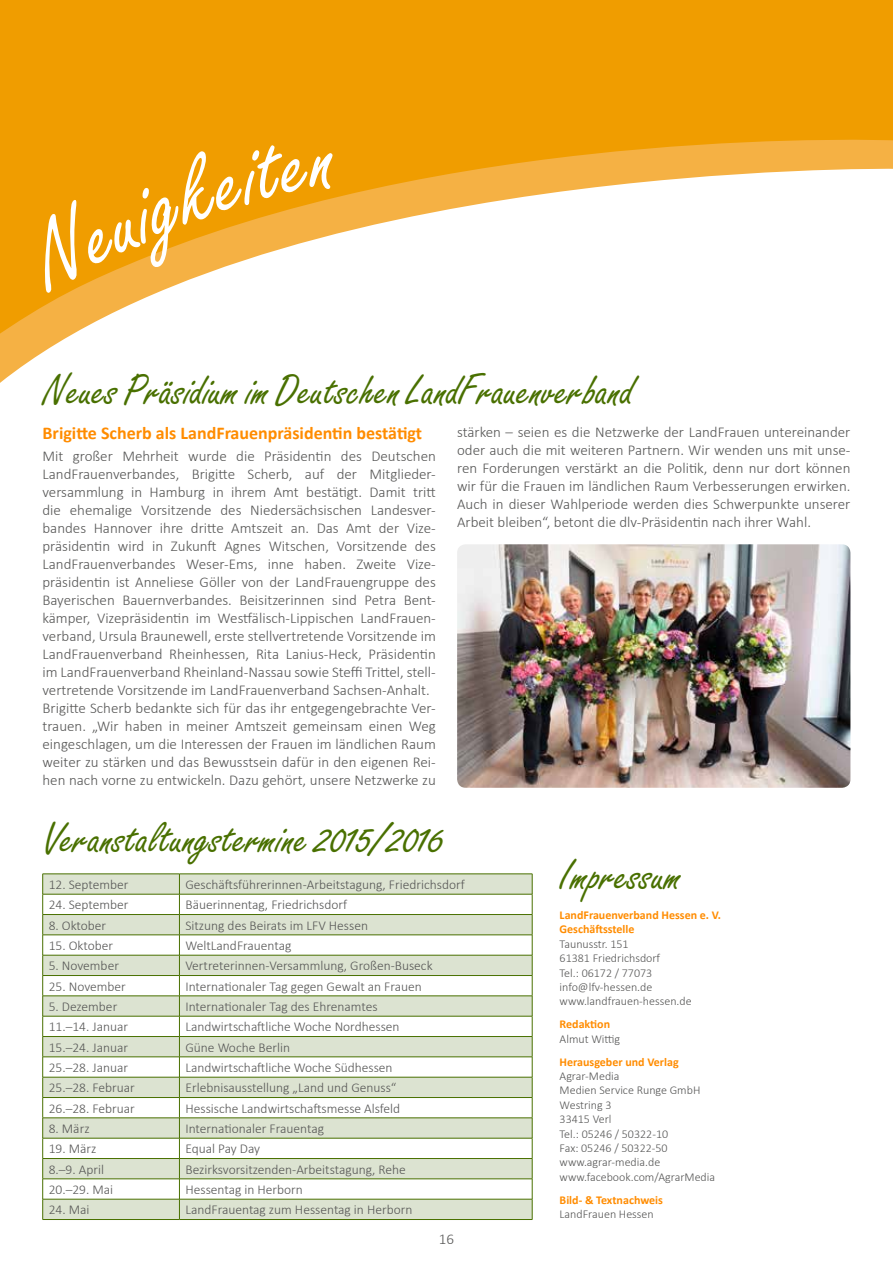
<style>
.page{position:relative;width:893px;height:1263px;background:#fff}
.page>*{position:absolute;margin:0;border:0;box-sizing:border-box;transform-origin:0 0}
.t1{font:45px "Freestyle Script Std";color:#497000}
.t2{font:700 18px "Calibri";color:#ff8c00}
.t3{font:300 15px/18px "Calibri";color:#565655}
.t4{font:300 13.5px "Calibri";color:#565655}
.t5{font:300 12px/14.4px "Calibri";color:#565655}
.t6{font:700 12px/14.4px "Calibri";color:#ff8c00}
</style>
<div class="page">
<svg style="left:0;top:342px;width:59px;height:41px"></svg>
<svg style="left:0;top:0;width:893px;height:342px;fill:#f09d00"></svg>
<svg style="left:43px;top:874px;width:489px;height:345px;fill:#dce3d1"></svg>
<hr style="left:43px;top:873px;width:136px;height:1px;background:#497000">
<hr style="left:179px;top:873px;width:353px;height:1px;background:#497000">
<hr style="left:43px;top:894px;width:136px;height:1px;background:#497000">
<hr style="left:179px;top:894px;width:353px;height:1px;background:#497000">
<hr style="left:43px;top:914px;width:136px;height:1px;background:#497000">
<hr style="left:179px;top:914px;width:353px;height:1px;background:#497000">
<hr style="left:43px;top:934px;width:136px;height:1px;background:#497000">
<hr style="left:179px;top:934px;width:353px;height:1px;background:#497000">
<hr style="left:43px;top:955px;width:136px;height:1px;background:#497000">
<hr style="left:179px;top:955px;width:353px;height:1px;background:#497000">
<hr style="left:43px;top:975px;width:136px;height:1px;background:#497000">
<hr style="left:179px;top:975px;width:353px;height:1px;background:#497000">
<hr style="left:43px;top:995px;width:136px;height:1px;background:#497000">
<hr style="left:179px;top:995px;width:353px;height:1px;background:#497000">
<hr style="left:43px;top:1016px;width:136px;height:1px;background:#497000">
<hr style="left:179px;top:1016px;width:353px;height:1px;background:#497000">
<hr style="left:43px;top:1036px;width:136px;height:1px;background:#497000">
<hr style="left:179px;top:1036px;width:353px;height:1px;background:#497000">
<hr style="left:43px;top:1056px;width:136px;height:1px;background:#497000">
<hr style="left:179px;top:1056px;width:353px;height:1px;background:#497000">
<hr style="left:43px;top:1077px;width:136px;height:1px;background:#497000">
<hr style="left:179px;top:1077px;width:353px;height:1px;background:#497000">
<hr style="left:43px;top:1097px;width:136px;height:1px;background:#497000">
<hr style="left:179px;top:1097px;width:353px;height:1px;background:#497000">
<hr style="left:43px;top:1117px;width:136px;height:1px;background:#497000">
<hr style="left:179px;top:1117px;width:353px;height:1px;background:#497000">
<hr style="left:43px;top:1138px;width:136px;height:1px;background:#497000">
<hr style="left:179px;top:1138px;width:353px;height:1px;background:#497000">
<hr style="left:43px;top:1158px;width:136px;height:1px;background:#497000">
<hr style="left:179px;top:1158px;width:353px;height:1px;background:#497000">
<hr style="left:43px;top:1178px;width:136px;height:1px;background:#497000">
<hr style="left:179px;top:1178px;width:353px;height:1px;background:#497000">
<hr style="left:43px;top:1199px;width:136px;height:1px;background:#497000">
<svg style="left:42px;top:874px;width:1px;height:345px"></svg>
<hr style="left:179px;top:1199px;width:353px;height:1px;background:#497000">
<svg style="left:179px;top:874px;width:1px;height:345px"></svg>
<svg style="left:532px;top:874px;width:1px;height:345px"></svg>
<hr style="left:43px;top:1219px;width:136px;height:1px;background:#497000">
<hr style="left:179px;top:1219px;width:353px;height:1px;background:#497000">
<img style="left:457px;top:544px;width:393px;height:244px">
<svg style="left:16px;top:144px;width:324px;height:149px;background:#f2ac2a"></svg>
<h1 class="t1" style="left:43px;top:364px;width:591px">Neues Präsidium im Deutschen LandFrauenverband</h1>
<p class="t2" style="left:43px;top:421px;width:381px">Brigitte Scherb als LandFrauenpräsidentin bestätigt</p>
<p class="t3" style="left:43px;top:447px;width:395px">Mit großer Mehrheit wurde die Präsidentin des Deutschen LandFrauenverbandes, Brigitte Scherb, auf der Mitglieder&shy;versammlung in Hamburg in ihrem Amt bestätigt. Damit tritt die ehemalige Vorsitzende des Niedersächsischen Landesver&shy;bandes Hannover ihre dritte Amtszeit an. Das Amt der Vize&shy;präsidentin wird in Zukunft Agnes Witschen, Vorsitzende des LandFrauenverbandes Weser-Ems, inne haben. Zweite Vize&shy;präsidentin ist Anneliese Göller von der LandFrauengruppe des Bayerischen Bauernverbandes. Beisitzerinnen sind Petra Bent&shy;kämper, Vizepräsidentin im Westfälisch-Lippischen LandFrauen&shy;verband, Ursula Braunewell, erste stellvertretende Vorsitzende im LandFrauenverband Rheinhessen, Rita Lanius-Heck, Präsidentin im LandFrauenverband Rheinland-Nassau sowie Steffi Trittel, stell&shy;vertretende Vorsitzende im LandFrauenverband Sachsen-Anhalt.<br>Brigitte Scherb bedankte sich für das ihr entgegengebrachte Ver&shy;trauen. „Wir haben in meiner Amtszeit gemeinsam einen Weg eingeschlagen, um die Interessen der Frauen im ländlichen Raum weiter zu stärken und das Bewusstsein dafür in den eigenen Rei&shy;hen nach vorne zu entwickeln. Dazu gehört, unsere Netzwerke zu</p>
<p class="t3" style="left:457px;top:422px;width:395px;text-align:justify">stärken – seien es die Netzwerke der LandFrauen untereinander oder auch die mit weiteren Partnern. Wir wenden uns mit unse&shy;ren Forderungen verstärkt an die Politik, denn nur dort können wir für die Frauen im ländlichen Raum Verbesserungen erwirken.<br>Auch in dieser Wahlperiode werden dies Schwerpunkte unserer Arbeit bleiben“, betont die dlv-Präsidentin nach ihrer Wahl.</p>
<h1 class="t1" style="left:43px;top:812px;width:403px">Veranstaltungstermine 2015/2016</h1>
<p class="t4" style="left:49px;top:876px;width:81px">12. September</p>
<p class="t4" style="left:185px;top:876px;width:281px">Geschäftsführerinnen-Arbeitstagung, Friedrichsdorf</p>
<p class="t4" style="left:49px;top:896px;width:81px">24. September</p>
<p class="t4" style="left:185px;top:896px;width:163px">Bäuerinnentag, Friedrichsdorf</p>
<p class="t4" style="left:49px;top:917px;width:59px">8. Oktober</p>
<p class="t4" style="left:185px;top:917px;width:184px">Sitzung des Beirats im LFV Hessen</p>
<p class="t4" style="left:49px;top:937px;width:66px">15. Oktober</p>
<p class="t4" style="left:185px;top:937px;width:107px">WeltLandFrauentag</p>
<p class="t4" style="left:49px;top:957px;width:72px">5. November</p>
<p class="t4" style="left:185px;top:957px;width:249px">Vertreterinnen-Versammlung, Großen-Buseck</p>
<p class="t4" style="left:49px;top:978px;width:79px">25. November</p>
<p class="t4" style="left:185px;top:978px;width:238px">Internationaler Tag gegen Gewalt an Frauen</p>
<p class="t4" style="left:49px;top:998px;width:70px">5. Dezember</p>
<p class="t4" style="left:185px;top:998px;width:194px">Internationaler Tag des Ehrenamtes</p>
<p class="t4" style="left:49px;top:1018px;width:81px">11.–14. Januar</p>
<p class="t4" style="left:185px;top:1018px;width:216px">Landwirtschaftliche Woche Nordhessen</p>
<p class="t4" style="left:49px;top:1039px;width:81px">15.–24. Januar</p>
<p class="t4" style="left:185px;top:1039px;width:106px">Güne Woche Berlin</p>
<p class="t4" style="left:49px;top:1059px;width:81px">25.–28. Januar</p>
<p class="t4" style="left:185px;top:1059px;width:209px">Landwirtschaftliche Woche Südhessen</p>
<p class="t4" style="left:49px;top:1079px;width:88px">25.–28. Februar</p>
<p class="t4" style="left:185px;top:1079px;width:212px">Erlebnisausstellung „Land und Genuss“</p>
<p class="t4" style="left:49px;top:1100px;width:88px">26.–28. Februar</p>
<p class="t4" style="left:185px;top:1100px;width:216px">Hessische Landwirtschaftsmesse Alsfeld</p>
<p class="t4" style="left:49px;top:1120px;width:42px">8. März</p>
<p class="t4" style="left:185px;top:1120px;width:140px">Internationaler Frauentag</p>
<p class="t4" style="left:49px;top:1140px;width:49px">19. März</p>
<p class="t4" style="left:185px;top:1140px;width:76px">Equal Pay Day</p>
<p class="t4" style="left:49px;top:1161px;width:57px">8.–9. April</p>
<p class="t4" style="left:185px;top:1161px;width:222px">Bezirksvorsitzenden-Arbeitstagung, Rehe</p>
<p class="t4" style="left:49px;top:1181px;width:66px">20.–29. Mai</p>
<p class="t4" style="left:185px;top:1181px;width:119px">Hessentag in Herborn</p>
<p class="t4" style="left:49px;top:1201px;width:42px">24. Mai</p>
<p class="t4" style="left:185px;top:1201px;width:228px">LandFrauentag zum Hessentag in Herborn</p>
<p class="t3" style="left:439px;top:1230px;width:17px">16</p>
<h1 class="t1" style="left:560px;top:849px;width:122px">Impressum</h1>
<p class="t6" style="left:560px;top:908px;width:163px">LandFrauenverband Hessen e. V.<br>Geschäftsstelle</p>
<p class="t5" style="left:560px;top:936px;width:134px">Taunusstr. 151<br>61381 Friedrichsdorf<br>Tel.: 06172 / 77073 info@lfv-hessen.de www.landfrauen-hessen.de</p>
<p class="t6" style="left:560px;top:1017px;width:52px">Redaktion</p>
<p class="t5" style="left:560px;top:1031px;width:62px">Almut Wittig</p>
<p class="t6" style="left:560px;top:1054px;width:121px">Herausgeber und Verlag</p>
<p class="t5" style="left:560px;top:1069px;width:157px">Agrar-Media<br>Medien Service Runge GmbH<br>Westring 3<br>33415 Verl<br>Tel.: 05246 / 50322-10<br>Fax: 05246 / 50322-50 www.agrar-media.de www.facebook.com/AgrarMedia</p>
<p class="t6" style="left:560px;top:1192px;width:105px">Bild- &amp; Textnachweis</p>
<p class="t5" style="left:560px;top:1207px;width:96px">LandFrauen Hessen</p>
</div>
